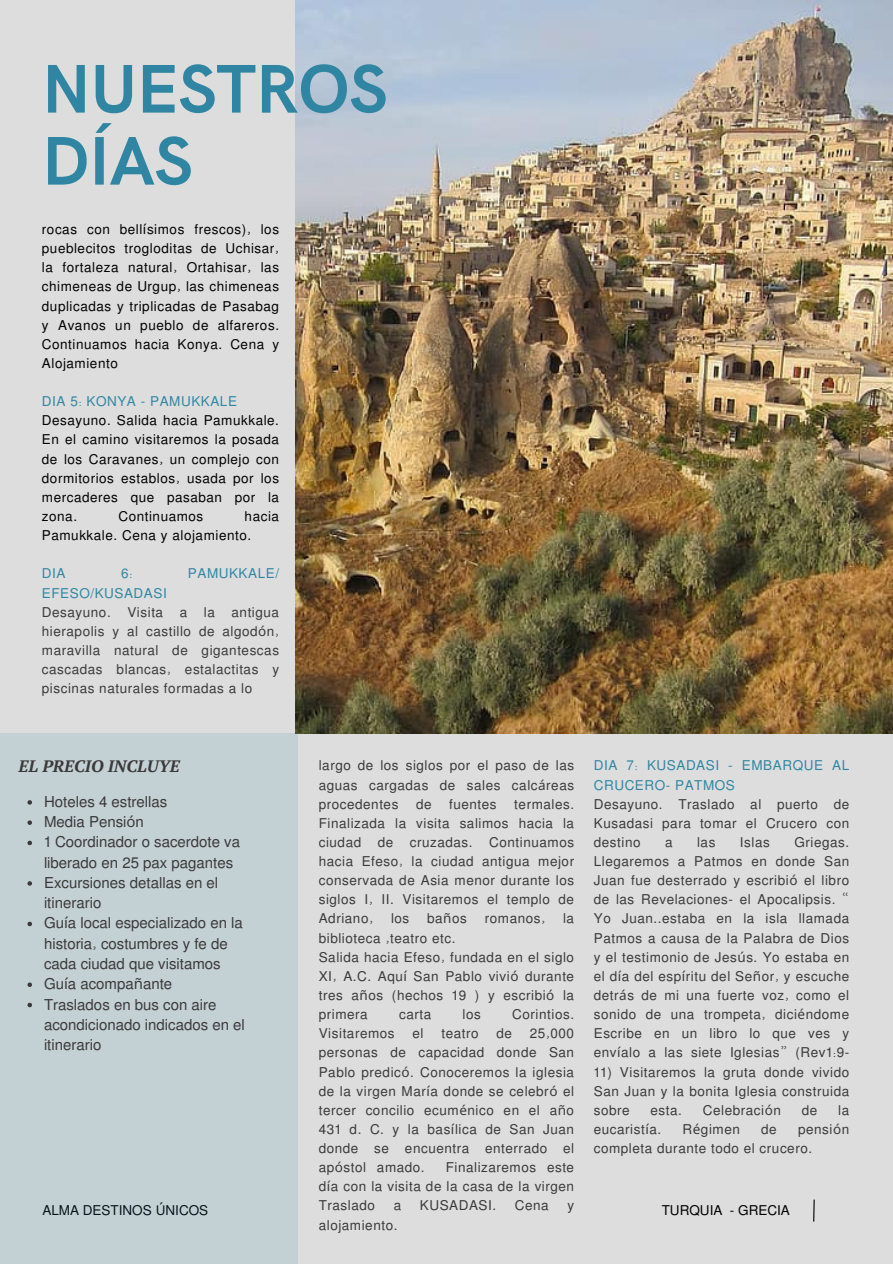
<style>
.page{position:relative;width:893px;height:1264px;background:#fff}
.page>*{position:absolute;margin:0;border:0;box-sizing:border-box;transform-origin:0 0}
.t1{font:700 69px "HK Grotesk";letter-spacing:-.005em;color:#3086a2}
.t2{font:italic 700 16.5px "PT Serif";color:#3b3939}
.t3{font:15px/20.2px "Mukti";color:#3b3939}
.t4{font:13.5px/19.2px "Mukti";letter-spacing:.04em;color:#3b3939;text-align:justify}
.t5{font:13.5px/19.2px "Mukti";letter-spacing:.04em;color:#000;text-align:justify}
.t6{font:13.5px/19.2px "Mukti";letter-spacing:.04em;color:#3086a2}
.t7{font:13.5px "Mukti";color:#000}
.s1{font-family:"Noto Sans"}
</style>
<div class="page">
<div style="left:0;top:0;width:892px;height:1263px;background:#ddd"></div>
<svg style="left:813px;top:1199px;width:2px;height:23px"></svg>
<img style="left:295px;top:0;width:597px;height:734px">
<div style="left:0;top:733px;width:298px;height:530px;background:#c3d0d4"></div>
<svg style="left:27px;top:800px;width:5px;height:4px"></svg>
<svg style="left:27px;top:820px;width:5px;height:5px"></svg>
<svg style="left:27px;top:840px;width:5px;height:5px"></svg>
<svg style="left:27px;top:881px;width:5px;height:4px"></svg>
<svg style="left:27px;top:921px;width:5px;height:5px"></svg>
<svg style="left:27px;top:982px;width:5px;height:5px"></svg>
<svg style="left:27px;top:1002px;width:5px;height:5px"></svg>
<p class="t1" style="left:42px;top:50px;width:347px">NUESTROS</p>
<p class="t1" style="left:42px;top:122px;width:152px">DÍAS</p>
<p class="t5" style="left:42px;top:219px;width:239px">rocas con bell<span class="s1">í</span>simos frescos), los pueblecitos trogloditas de Uchisar, la fortaleza natural, Ortahisar, las chimeneas de Urgup, las chimeneas duplicadas y triplicadas de Pasabag y Avanos un pueblo de alfareros.<br>Continuamos hacia Konya. Cena y Alojamiento</p>
<p class="t6" style="left:42px;top:391px;width:196px">DIA 5: KONYA - PAMUKKALE</p>
<p class="t5" style="left:42px;top:410px;width:239px">Desayuno. Salida hacia Pamukkale.<br>En el camino visitaremos la posada de los Caravanes, un complejo con dormitorios establos, usada por los mercaderes que pasaban por la zona.</p>
<p class="t5" style="left:118px;top:506px;width:86px">Continuamos</p>
<p class="t5" style="left:42px;top:506px;width:239px;text-indent:203px">hacia<br>Pamukkale. Cena y alojamiento.</p>
<p class="t6" style="left:42px;top:563px;width:25px">DIA</p>
<p class="t6" style="left:121px;top:563px;width:13px">6:</p>
<p class="t6" style="left:188px;top:563px;width:93px">PAMUKKALE/</p>
<p class="t6" style="left:42px;top:582px;width:126px">EFESO/KUSADASI</p>
<p class="t4" style="left:42px;top:601px;width:239px">Desayuno. Visita a la antigua hierapolis y al castillo de algod<span class="s1">ó</span>n, maravilla natural de gigantescas cascadas blancas, estalactitas y piscinas naturales formadas a lo</p>
<p class="t2" style="left:18px;top:755px;width:163px">EL PRECIO INCLUYE</p>
<p class="t3" style="left:44px;top:790px;width:125px">Hoteles 4 estrellas</p>
<p class="t3" style="left:44px;top:811px;width:101px">Media Pensi<span class="s1">ó</span>n</p>
<p class="t3" style="left:44px;top:831px;width:197px">1 Coordinador o sacerdote va liberado en 25 pax pagantes</p>
<p class="t3" style="left:44px;top:871px;width:176px">Excursiones detallas en el itinerario</p>
<p class="t3" style="left:44px;top:912px;width:200px">Gu<span class="s1">í</span>a local especializado en la historia, costumbres y fe de cada ciudad que visitamos</p>
<p class="t3" style="left:44px;top:973px;width:130px">Gu<span class="s1">í</span>a acompa<span class="s1">ñ</span>ante</p>
<p class="t3" style="left:44px;top:993px;width:202px">Traslados en bus con aire acondicionado indicados en el itinerario</p>
<p class="t7" style="left:42px;top:1200px;width:167px">ALMA DESTINOS <span class="s1">Ú</span>NICOS</p>
<p class="t4" style="left:319px;top:755px;width:257px">largo de los siglos por el paso de las aguas cargadas de sales calc<span class="s1">á</span>reas procedentes</p>
<p class="t4" style="left:416px;top:793px;width:17px">de</p>
<p class="t4" style="left:449px;top:793px;width:49px">fuentes</p>
<p class="t4" style="left:319px;top:793px;width:257px;text-indent:195px">termales.<br>Finalizada la visita salimos hacia la ciudad de cruzadas. Continuamos hacia Efeso, la ciudad antigua mejor conservada de Asia menor durante los siglos I, II. Visitaremos el templo de Adriano,</p>
<p class="t4" style="left:391px;top:908px;width:20px">los</p>
<p class="t4" style="left:427px;top:908px;width:41px">ba<span class="s1">ñ</span>os</p>
<p class="t4" style="left:485px;top:908px;width:62px">romanos,</p>
<p class="t4" style="left:563px;top:908px;width:13px">la</p>
<p class="t4" style="left:319px;top:927px;width:138px">biblioteca ,teatro etc.</p>
<p class="t4" style="left:319px;top:946px;width:257px">Salida hacia Efeso, fundada en el siglo XI, A.C. Aqu<span class="s1">í</span> San Pablo vivi<span class="s1">ó</span> durante tres a<span class="s1">ñ</span>os (hechos 19 ) y escribi<span class="s1">ó</span> la primera</p>
<p class="t4" style="left:399px;top:1004px;width:34px">carta</p>
<p class="t4" style="left:462px;top:1004px;width:20px">los</p>
<p class="t4" style="left:512px;top:1004px;width:63px">Corintios.</p>
<p class="t4" style="left:319px;top:1023px;width:77px">Visitaremos</p>
<p class="t4" style="left:412px;top:1023px;width:13px">el</p>
<p class="t4" style="left:441px;top:1023px;width:39px">teatro</p>
<p class="t4" style="left:496px;top:1023px;width:17px">de</p>
<p class="t4" style="left:319px;top:1023px;width:257px;text-indent:211px">25,000 personas de capacidad donde San Pablo predic<span class="s1">ó</span>. Conoceremos la iglesia de la virgen Mar<span class="s1">í</span>a donde se celebr<span class="s1">ó</span> el tercer concilio ecum<span class="s1">é</span>nico en el a<span class="s1">ñ</span>o 431 d. C. y la bas<span class="s1">í</span>lica de San Juan donde se encuentra enterrado el ap<span class="s1">ó</span>stol amado.</p>
<p class="t4" style="left:319px;top:1157px;width:257px;text-indent:127px">Finalizaremos este d<span class="s1">í</span>a con la visita de la casa de la virgen Traslado</p>
<p class="t4" style="left:393px;top:1195px;width:9px">a</p>
<p class="t4" style="left:420px;top:1195px;width:78px">KUSADASI.</p>
<p class="t4" style="left:515px;top:1195px;width:35px">Cena</p>
<p class="t4" style="left:567px;top:1195px;width:8px">y</p>
<p class="t4" style="left:319px;top:1214px;width:80px">alojamiento.</p>
<p class="t6" style="left:593px;top:755px;width:257px">DIA 7: KUSADASI - EMBARQUE AL<br>CRUCERO- PATMOS</p>
<p class="t4" style="left:593px;top:793px;width:257px">Desayuno. Traslado al puerto de Kusadasi para tomar el Crucero con destino</p>
<p class="t4" style="left:593px;top:831px;width:257px;text-indent:200px">Griegas.<br>Llegaremos a Patmos en donde San Juan fue desterrado y escribi<span class="s1">ó</span> el libro de las Revelaciones- el Apocalipsis. “ Yo Juan..estaba en la isla llamada Patmos a causa de la Palabra de Dios y el testimonio de Jes<span class="s1">ú</span>s. Yo estaba en el d<span class="s1">í</span>a del esp<span class="s1">í</span>ritu del Se<span class="s1">ñ</span>or, y escuche detr<span class="s1">á</span>s de mi una fuerte voz, como el sonido de una trompeta, dici<span class="s1">é</span>ndome Escribe en un libro lo que ves y env<span class="s1">í</span>alo a las siete Iglesias” (Rev1:9-</p>
<p class="t4" style="left:593px;top:1061px;width:257px">11) Visitaremos la gruta donde vivido San Juan y la bonita Iglesia construida sobre</p>
<p class="t4" style="left:665px;top:831px;width:9px">a</p>
<p class="t4" style="left:697px;top:831px;width:20px">las</p>
<p class="t4" style="left:740px;top:831px;width:31px">Islas</p>
<p class="t4" style="left:650px;top:1099px;width:33px">esta.</p>
<p class="t4" style="left:702px;top:1099px;width:80px">Celebraci<span class="s1">ó</span>n</p>
<p class="t4" style="left:801px;top:1099px;width:17px">de</p>
<p class="t4" style="left:838px;top:1099px;width:13px">la</p>
<p class="t4" style="left:593px;top:1118px;width:69px">eucarist<span class="s1">í</span>a.</p>
<p class="t4" style="left:682px;top:1118px;width:59px">R<span class="s1">é</span>gimen</p>
<p class="t4" style="left:761px;top:1118px;width:17px">de</p>
<p class="t4" style="left:593px;top:1118px;width:257px;text-indent:204px">pensi<span class="s1">ó</span>n completa durante todo el crucero.</p>
<p class="t7" style="left:661px;top:1200px;width:130px">TURQUIA - GRECIA</p>
</div>
